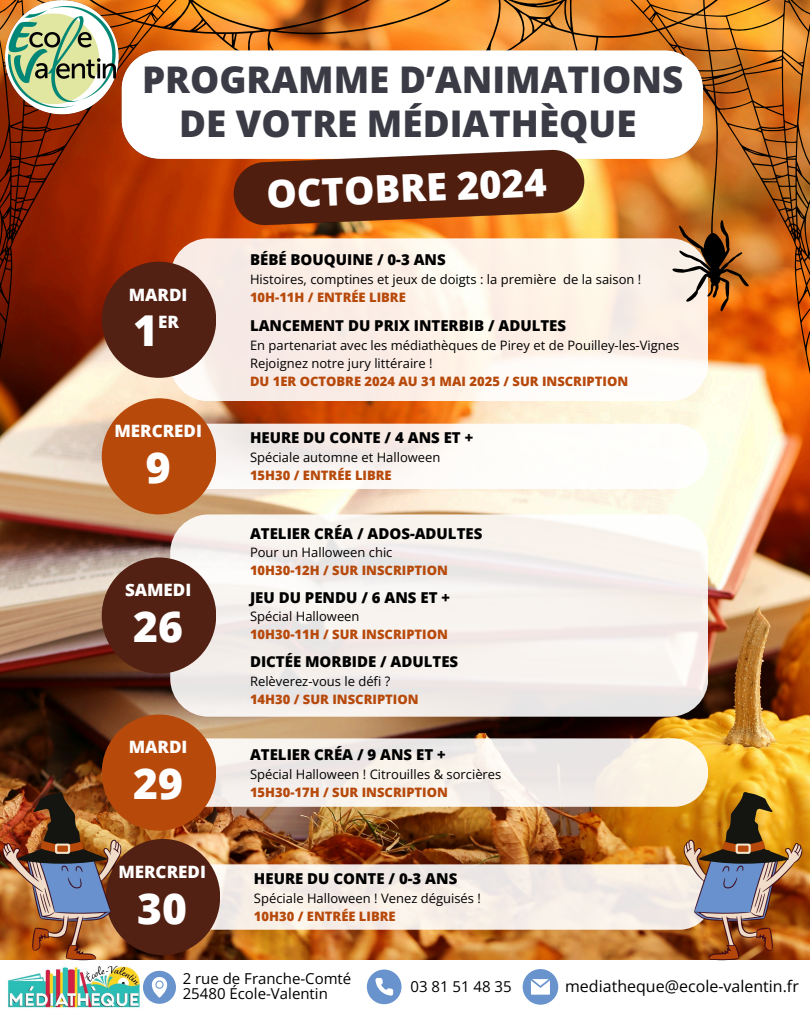
<style>
.page{position:relative;width:810px;height:1013px;background:#fff}
.page>*{position:absolute;margin:0;border:0;box-sizing:border-box;transform-origin:0 0}
.t1{font:800 42.6px "Open Sans";color:#fff}
.t2{font:800 38.2px "Open Sans";color:#fff}
.t3{font:800 36.8px/43.5px "Open Sans";color:#3a3b44;text-align:center}
.t4{font:800 17px "Open Sans";color:#fff}
.t5{font:16px "Open Sans";color:#000}
.t6{font:800 15px "Open Sans";color:#000}
.t7{font:15px/15px "Open Sans";color:#000}
.t8{font:13px/18px "Open Sans";color:#000}
.t9{font:800 13px "Open Sans";color:#b7490b}
</style>
<div class="page">
<img style="left:0;top:164px;width:810px;height:796px">
<svg style="left:170px;top:238px;width:538px;height:163px;fill:#fdefe5"></svg>
<div style="left:102px;top:262px;width:114px;height:116px;background:#522113;border-radius:50%"></div>
<svg style="left:619px;top:0;width:191px;height:414px;background:#d29054"></svg>
<svg style="left:0;top:164px;width:188px;height:250px"></svg>
<img style="left:0;top:0;width:708px;height:164px">
<img style="left:9px;top:6px;width:106px;height:102px">
<img style="left:233px;top:149px;width:351px;height:77px">
<svg style="left:143px;top:970px;width:33px;height:33px"></svg>
<img style="left:8px;top:966px;width:132px;height:42px">
<svg style="left:523px;top:969px;width:35px;height:35px"></svg>
<svg style="left:367px;top:969px;width:34px;height:35px"></svg>
<div style="left:170px;top:514px;width:538px;height:202px;background:linear-gradient(to bottom,#f9f4f0,#efeae8);border-radius:38px"></div>
<div style="left:102px;top:557px;width:114px;height:116px;background:#522113;border-radius:50%"></div>
<svg style="left:206px;top:738px;width:502px;height:68px;background:#f2ece5"></svg>
<div style="left:102px;top:714px;width:114px;height:116px;background:#b7490b;border-radius:50%"></div>
<svg style="left:210px;top:864px;width:467px;height:65px;background:#f4ece5"></svg>
<div style="left:106px;top:839px;width:114px;height:116px;background:#522113;border-radius:50%"></div>
<img style="left:677px;top:832px;width:131px;height:129px">
<svg style="left:206px;top:423px;width:502px;height:66px"></svg>
<div style="left:102px;top:398px;width:114px;height:116px;background:#b7490b;border-radius:50%"></div>
<img style="left:0;top:832px;width:128px;height:134px">
<svg style="left:699px;top:791px;width:90px;height:72px;background:#966919"></svg>
<img style="left:17px;top:791px;width:90px;height:72px">
<p class="t3" style="left:142px;top:57px;width:543px">PROGRAMME D’ANIMATIONS<br>DE VOTRE MÉDIATHÈQUE</p>
<p class="t2" style="left:266px;top:166px;width:282px;rotate:-2deg">OCTOBRE 2024</p>
<p class="t4" style="left:129px;top:282px;width:60px">MARDI</p>
<p class="t1" style="left:133px;top:301px;width:26px">1</p>
<p class="t4" style="left:158px;top:310px;width:22px">ER</p>
<p class="t4" style="left:114px;top:419px;width:89px">MERCREDI</p>
<p class="t1" style="left:146px;top:437px;width:26px">9</p>
<h2 class="t4" style="left:125px;top:578px;width:68px">SAMEDI</h2>
<p class="t1" style="left:133px;top:596px;width:51px">26</p>
<h2 class="t4" style="left:129px;top:735px;width:60px">MARDI</h2>
<p class="t1" style="left:133px;top:753px;width:51px">29</p>
<p class="t4" style="left:118px;top:859px;width:89px">MERCREDI</p>
<p class="t1" style="left:137px;top:878px;width:51px">30</p>
<p class="t6" style="left:250px;top:249px;width:197px">BÉBÉ BOUQUINE / 0-3 ANS</p>
<p class="t8" style="left:250px;top:269px;width:393px">Histoires, comptines et jeux de doigts : la première de la saison !</p>
<p class="t9" style="left:250px;top:287px;width:157px">10H-11H / ENTRÉE LIBRE</p>
<p class="t6" style="left:250px;top:315px;width:318px">LANCEMENT DU PRIX INTERBIB / ADULTES</p>
<p class="t8" style="left:250px;top:336px;width:431px">En partenariat avec les médiathèques de Pirey et de Pouilley-les-Vignes<br>Rejoignez notre jury littéraire !</p>
<p class="t9" style="left:250px;top:372px;width:380px">DU 1ER OCTOBRE 2024 AU 31 MAI 2025 / SUR INSCRIPTION</p>
<p class="t6" style="left:250px;top:427px;width:225px">HEURE DU CONTE / 4 ANS ET +</p>
<p class="t8" style="left:250px;top:448px;width:192px">Spéciale automne et Halloween</p>
<p class="t9" style="left:250px;top:466px;width:143px">15H30 / ENTRÉE LIBRE</p>
<p class="t6" style="left:250px;top:522px;width:234px">ATELIER CRÉA / ADOS-ADULTES</p>
<p class="t8" style="left:250px;top:543px;width:144px">Pour un Halloween chic</p>
<p class="t9" style="left:250px;top:561px;width:199px">10H30-12H / SUR INSCRIPTION</p>
<p class="t6" style="left:250px;top:586px;width:201px">JEU DU PENDU / 6 ANS ET +</p>
<p class="t8" style="left:250px;top:607px;width:111px">Spécial Halloween</p>
<p class="t9" style="left:250px;top:625px;width:199px">10H30-11H / SUR INSCRIPTION</p>
<p class="t6" style="left:250px;top:650px;width:210px">DICTÉE MORBIDE / ADULTES</p>
<p class="t8" style="left:250px;top:671px;width:142px">Relèverez-vous le défi ?</p>
<p class="t9" style="left:250px;top:689px;width:170px">14H30 / SUR INSCRIPTION</p>
<p class="t6" style="left:250px;top:743px;width:197px">ATELIER CRÉA / 9 ANS ET +</p>
<p class="t8" style="left:250px;top:764px;width:253px">Spécial Halloween ! Citrouilles &amp; sorcières</p>
<p class="t9" style="left:250px;top:782px;width:199px">15H30-17H / SUR INSCRIPTION</p>
<p class="t6" style="left:254px;top:868px;width:205px">HEURE DU CONTE / 0-3 ANS</p>
<p class="t8" style="left:254px;top:888px;width:228px">Spéciale Halloween ! Venez déguisés !</p>
<p class="t9" style="left:254px;top:907px;width:143px">10H30 / ENTRÉE LIBRE</p>
<h2 class="t7" style="left:183px;top:970px;width:170px">2 rue de Franche-Comté<br>25480 École-Valentin</h2>
<h2 class="t7" style="left:411px;top:978px;width:103px">03 81 51 48 35</h2>
<h2 class="t5" style="left:565px;top:974px;width:235px">mediatheque@ecole-valentin.fr</h2>
</div>
